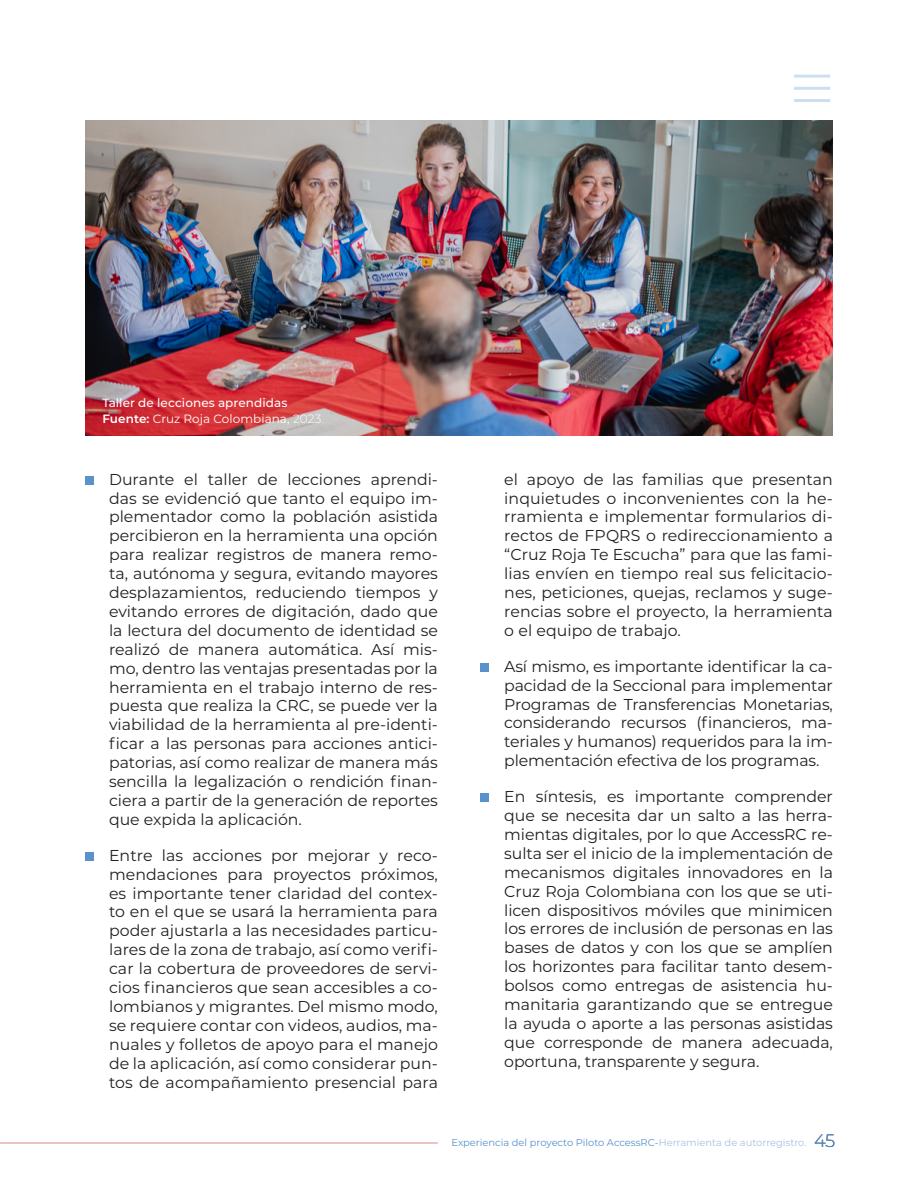
<style>
.page{position:relative;width:918px;height:1188px;background:#fff}
.page>*{position:absolute;margin:0;border:0;box-sizing:border-box;transform-origin:0 0}
.Numero_pagina{font:300 18px "Montserrat";color:#5991cc}
.Paragraph_Style_1{font:15.75px/18.9px "Montserrat";color:#231f20;text-align:justify}
.Credito_foto{font:12px "Montserrat";color:#fff}
.Credito_foto-2{font:500 12px "Montserrat";letter-spacing:.005em;color:#fff}
.t1{font:9.9px "Montserrat";color:#5991cc}
.s1{font-weight:600}
.s2{font-weight:300}
.s3{color:#a8c0e3}
</style>
<div class="page">
<hr style="left:794px;top:75px;width:36px;height:3px;background:#5991cc">
<hr style="left:794px;top:87px;width:36px;height:3px;background:#5991cc">
<hr style="left:794px;top:99px;width:36px;height:3px;background:#5991cc">
<div style="left:85px;top:476px;width:9px;height:9px;background:#5991cc"></div>
<div style="left:85px;top:852px;width:9px;height:9px;background:#5991cc"></div>
<div style="left:480px;top:663px;width:9px;height:9px;background:#5991cc"></div>
<div style="left:480px;top:794px;width:9px;height:8px;background:#5991cc"></div>
<img style="left:85px;top:121px;width:748px;height:314px">
<p class="Credito_foto-2" style="left:102px;top:394px;width:186px">Taller de lecciones aprendidas</p>
<p class="Credito_foto" style="left:102px;top:410px;width:223px"><span class="s1">Fuente:</span> Cruz Roja Colombiana, <span class="s2">2023.</span></p>
<p class="Paragraph_Style_1" style="left:109px;top:469px;width:330px">Durante el taller de lecciones aprendi&shy;das se evidenció que tanto el equipo im&shy;plementador como la población asistida percibieron en la herramienta una opción para realizar registros de manera remo&shy;ta, autónoma y segura, evitando mayores desplazamientos, reduciendo tiempos y evitando errores de digitación, dado que la lectura del documento de identidad se realizó de manera automática. Así mis&shy;mo, dentro las ventajas presentadas por la herramienta en el trabajo interno de res&shy;puesta que realiza la CRC, se puede ver la viabilidad de la herramienta al pre-identi&shy;ficar a las personas para acciones antici&shy;patorias, así como realizar de manera más sencilla la legalización o rendición finan&shy;ciera a partir de la generación de reportes que expida la aplicación.</p>
<p class="Paragraph_Style_1" style="left:109px;top:845px;width:330px">Entre las acciones por mejorar y reco&shy;mendaciones para proyectos próximos, es importante tener claridad del contex&shy;to en el que se usará la herramienta para poder ajustarla a las necesidades particu&shy;lares de la zona de trabajo, así como verifi&shy;car la cobertura de proveedores de servi&shy;cios financieros que sean accesibles a co&shy;lombianos y migrantes. Del mismo modo, se requiere contar con videos, audios, ma&shy;nuales y folletos de apoyo para el manejo de la aplicación, así como considerar pun&shy;tos de acompañamiento presencial para</p>
<p class="Paragraph_Style_1" style="left:504px;top:469px;width:330px">el apoyo de las familias que presentan inquietudes o inconvenientes con la he&shy;rramienta e implementar formularios di&shy;rectos de FPQRS o redireccionamiento a “Cruz Roja Te Escucha” para que las fami&shy;lias envíen en tiempo real sus felicitacio&shy;nes, peticiones, quejas, reclamos y suge&shy;rencias sobre el proyecto, la herramienta o el equipo de trabajo.</p>
<p class="Paragraph_Style_1" style="left:504px;top:656px;width:330px">Así mismo, es importante identificar la ca&shy;pacidad de la Seccional para implementar Programas de Transferencias Monetarias, considerando recursos (financieros, ma&shy;teriales y humanos) requeridos para la im&shy;plementación efectiva de los programas.</p>
<p class="Paragraph_Style_1" style="left:504px;top:787px;width:330px">En síntesis, es importante comprender que se necesita dar un salto a las herra&shy;mientas digitales, por lo que AccessRC re&shy;sulta ser el inicio de la implementación de mecanismos digitales innovadores en la Cruz Roja Colombiana con los que se uti&shy;licen dispositivos móviles que minimicen los errores de inclusión de personas en las bases de datos y con los que se amplíen los horizontes para facilitar tanto desem&shy;bolsos como entregas de asistencia hu&shy;manitaria garantizando que se entregue la ayuda o aporte a las personas asistidas que corresponde de manera adecuada, oportuna, transparente y segura.</p>
<p class="t1" style="left:452px;top:1136px;width:356px">Experiencia del proyecto Piloto AccessRC-<span class="s3">Herramienta de autorregistro.</span></p>
<p class="Numero_pagina" style="left:814px;top:1128px;width:22px">45</p>
</div>
